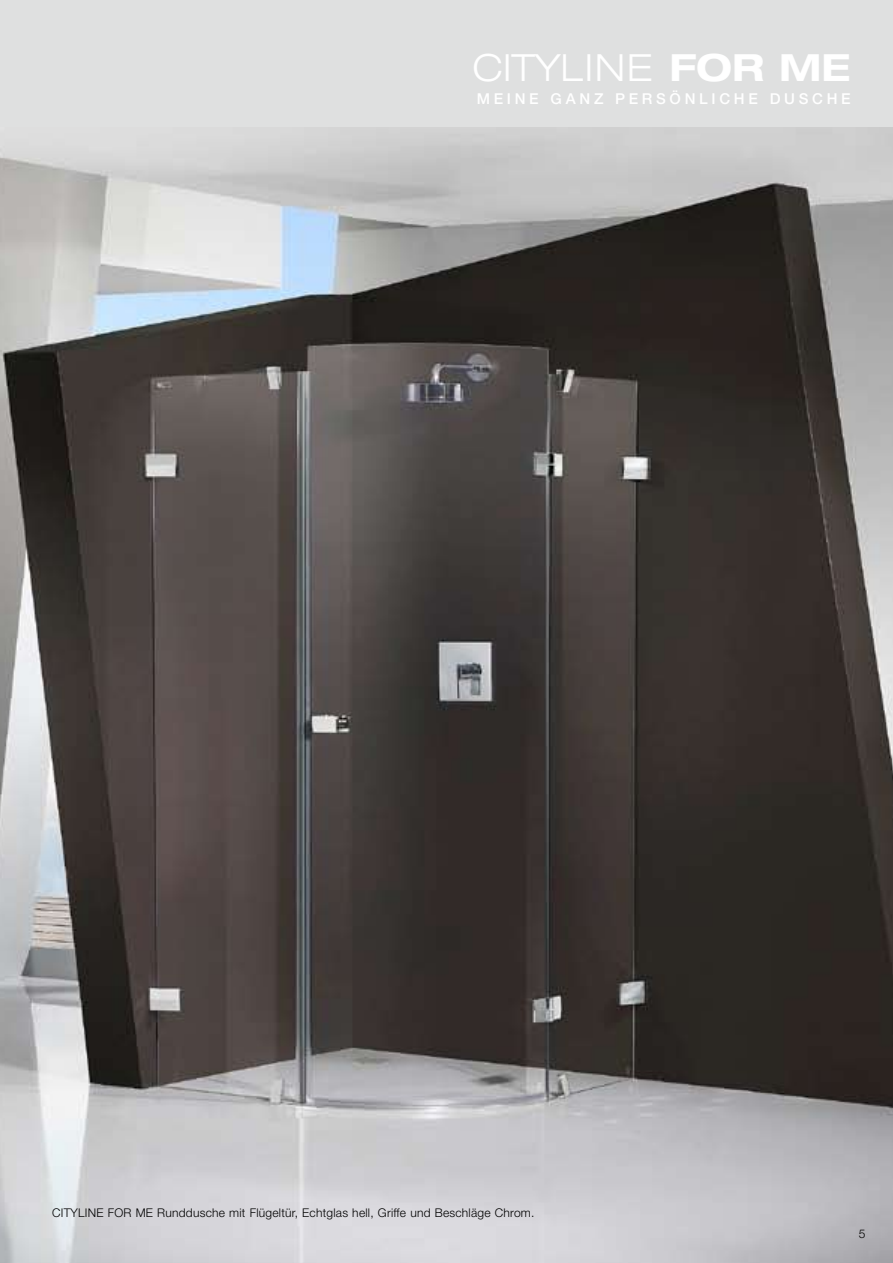
<style>
.page{position:relative;width:893px;height:1263px;background:#fff}
.page>*{position:absolute;margin:0;border:0;box-sizing:border-box;transform-origin:0 0}
.t1{font:300 expanded 37.5px "Helvetica Neue LT";color:#fff}
.t2{font:500 15px "Helvetica Neue LT";letter-spacing:.245em;color:#fff}
.t3{font:300 12px "Helvetica Neue LT";letter-spacing:.02em;color:#000}
.s1{font-weight:700}
</style>
<div class="page">
<div style="left:0;top:0;width:893px;height:298px;background:#dfe0e0"></div>
<img style="left:0;top:128px;width:893px;height:1135px">
<h1 class="t1" style="left:472px;top:45px;width:380px">CITYLINE <span class="s1">FOR ME</span></h1>
<p class="t2" style="left:477px;top:89px;width:376px">MEINE GANZ PERSÖNLICHE DUSCHE</p>
<p class="t3" style="left:52px;top:1206px;width:484px">CITYLINE FOR ME Runddusche mit Flügeltür, Echtglas hell, Griffe und Beschläge Chrom.</p>
<p class="t3" style="left:859px;top:1227px;width:8px">5</p>
</div>
